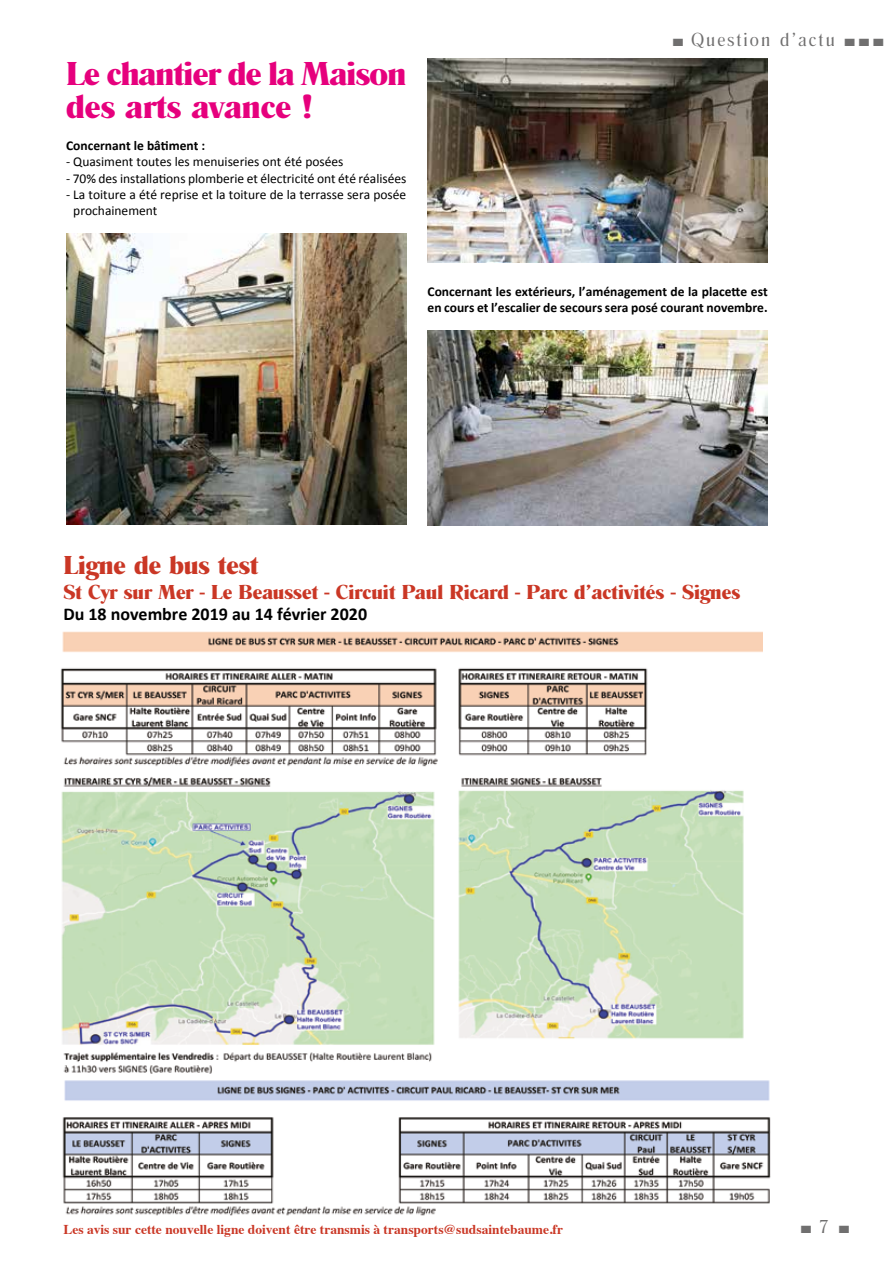
<style>
.page{position:relative;width:893px;height:1263px;background:#fff}
.page>*{position:absolute;margin:0;border:0;box-sizing:border-box;transform-origin:0 0}
.t1{font:700 34.5px/33px "Romana T";letter-spacing:-.02em;color:#e6007d}
.t2{font:700 27px "Romana T";color:#ca3725}
.t3{font:700 21px "Romana T";color:#ca3725}
.t4{font:19.5px "Romana T";letter-spacing:.1em;color:#706f6f}
.t5{font:700 18px "Calibri";color:#000}
.t6{font:13.5px/16.2px "Calibri";color:#000}
.t7{font:700 13.5px/16.2px "Calibri";color:#000}
.t8{font:700 13.5px "Times";color:#ca3725}
</style>
<div class="page">
<hr style="left:0;top:957px;width:1px;height:306px;background:#e6007d">
<img style="left:66px;top:234px;width:340px;height:290px">
<img style="left:428px;top:58px;width:340px;height:204px">
<img style="left:428px;top:331px;width:340px;height:194px">
<img style="left:60px;top:631px;width:703px;height:443px">
<img style="left:62px;top:1080px;width:709px;height:136px">
<h1 class="t1" style="left:66px;top:57px;width:342px">Le chantier de la Maison des arts avance !</h1>
<p class="t7" style="left:66px;top:137px;width:141px">Concernant le bâtiment :</p>
<p class="t6" style="left:66px;top:153px;width:279px">- Quasiment toutes les menuiseries ont été posées</p>
<p class="t6" style="left:66px;top:169px;width:342px">- 70% des installations plomberie et électricité ont été réalisées</p>
<p class="t6" style="left:73px;top:185px;width:334px;text-indent:-7px">- La toiture a été reprise et la toiture de la terrasse sera posée prochainement</p>
<h3 class="t4" style="left:673px;top:29px;width:212px">■ Question d’actu ■ ■ ■</h3>
<p class="t7" style="left:428px;top:283px;width:342px">Concernant les extérieurs, l’aménagement de la placette est en cours et l’escalier de secours sera posé courant novembre.</p>
<h2 class="t2" style="left:63px;top:550px;width:197px">Ligne de bus test</h2>
<h3 class="t3" style="left:63px;top:580px;width:678px">St Cyr sur Mer - Le Beausset - Circuit Paul Ricard - Parc d’activités - Signes</h3>
<h3 class="t5" style="left:63px;top:603px;width:305px">Du 18 novembre 2019 au 14 février 2020</h3>
<p class="t8" style="left:63px;top:1216px;width:501px">Les avis sur cette nouvelle ligne doivent être transmis à transports@sudsaintebaume.fr</p>
<h3 class="t4" style="left:801px;top:1216px;width:50px">■ 7 ■</h3>
</div>
